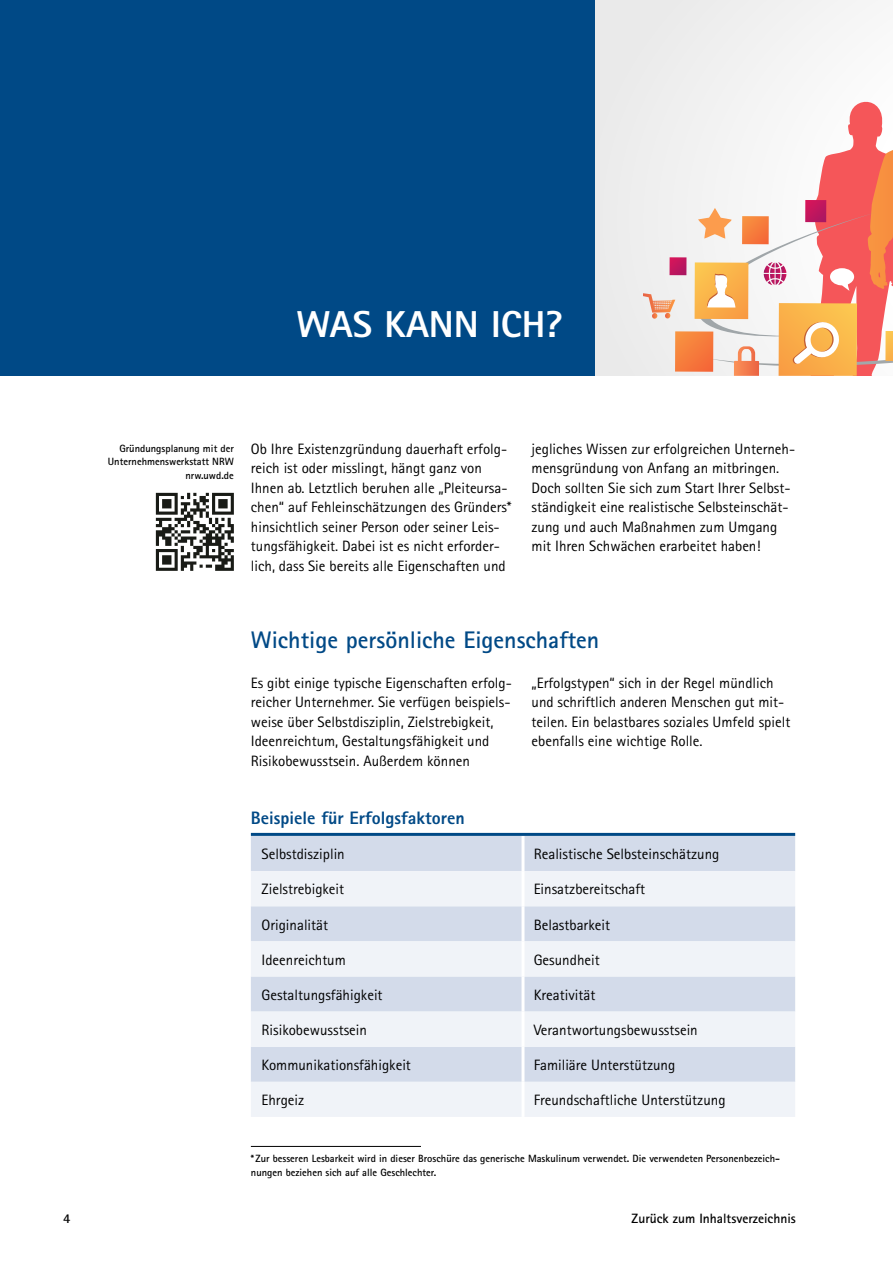
<style>
.page{position:relative;width:893px;height:1263px;background:#fff}
.page>*{position:absolute;margin:0;border:0;box-sizing:border-box;transform-origin:0 0}
.t1{font:800 37.5px "Rotis Sans Serif";color:#fff}
.t2{font:700 24px "Rotis Sans Serif";color:#004986}
.t3{font:800 18px "Rotis Sans Serif";color:#004986}
.t4{font:15px/19.5px "Rotis Sans Serif";color:#000}
.t5{font:700 13.5px "Rotis Sans Serif";color:#000}
.t6{font:700 10.5px/13.5px "Rotis Sans Serif";color:#000;text-align:right}
</style>
<div class="page">
<div style="left:0;top:0;width:595px;height:376px;background:#004986"></div>
<div style="left:595px;top:0;width:298px;height:376px;background:#ededed"></div>
<svg style="left:643px;top:93px;width:250px;height:283px"></svg>
<hr style="left:251px;top:833px;width:544px;height:3px;background:#004986">
<div style="left:251px;top:836px;width:544px;height:35px;background:#d3dbea"></div>
<svg style="left:251px;top:871px;width:544px;height:246px;fill:#f0f3f8"></svg>
<hr style="left:521px;top:836px;width:3px;height:35px;background:#fff">
<hr style="left:521px;top:871px;width:3px;height:35px;background:#fff">
<hr style="left:521px;top:906px;width:3px;height:35px;background:#fff">
<hr style="left:521px;top:941px;width:3px;height:35px;background:#fff">
<hr style="left:521px;top:976px;width:3px;height:35px;background:#fff">
<hr style="left:521px;top:1011px;width:3px;height:36px;background:#fff">
<hr style="left:521px;top:1047px;width:3px;height:35px;background:#fff">
<hr style="left:521px;top:1082px;width:3px;height:35px;background:#fff">
<hr style="left:251px;top:1146px;width:170px;height:1px;background:#000">
<svg style="left:156px;top:493px;width:78px;height:78px"></svg>
<h1 class="t1" style="left:297px;top:300px;width:268px">WAS KANN ICH?</h1>
<p class="t6" style="left:108px;top:441px;width:127px">Gründungsplanung mit der<br>Unternehmenswerkstatt NRW nrw.uwd.de</p>
<p class="t4" style="left:251px;top:439px;width:262px">Ob Ihre Existenzgründung dauerhaft erfolg&shy;reich ist oder misslingt, hängt ganz von Ihnen ab. Letztlich beruhen alle „Pleiteursa&shy;chen“ auf Fehleinschätzungen des Gründers* hinsichtlich seiner Person oder seiner Leis&shy;tungsfähigkeit. Dabei ist es nicht erforder&shy;lich, dass Sie bereits alle Eigenschaften und</p>
<p class="t4" style="left:532px;top:439px;width:265px">jegliches Wissen zur erfolgreichen Unterneh&shy;mensgründung von Anfang an mitbringen.<br>Doch sollten Sie sich zum Start Ihrer Selbst&shy;ständigkeit eine realistische Selbsteinschät&shy;zung und auch Maßnahmen zum Umgang mit Ihren Schwächen erarbeitet haben!</p>
<h2 class="t2" style="left:251px;top:625px;width:350px">Wichtige persönliche Eigenschaften</h2>
<p class="t4" style="left:251px;top:673px;width:263px">Es gibt einige typische Eigenschaften erfolg&shy;reicher Unternehmer. Sie verfügen beispiels&shy;weise über Selbstdisziplin, Zielstrebigkeit, Ideenreichtum, Gestaltungsfähigkeit und Risikobewusstsein. Außerdem können</p>
<p class="t4" style="left:532px;top:673px;width:260px">„Erfolgstypen“ sich in der Regel mündlich und schriftlich anderen Menschen gut mit&shy;teilen. Ein belastbares soziales Umfeld spielt ebenfalls eine wichtige Rolle.</p>
<p class="t3" style="left:251px;top:807px;width:216px">Beispiele für Erfolgsfaktoren</p>
<p class="t4" style="left:261px;top:844px;width:85px">Selbstdisziplin</p>
<p class="t4" style="left:534px;top:844px;width:187px">Realistische Selbsteinschätzung</p>
<p class="t4" style="left:261px;top:879px;width:84px">Zielstrebigkeit</p>
<p class="t4" style="left:534px;top:879px;width:113px">Einsatzbereitschaft</p>
<p class="t4" style="left:261px;top:914px;width:68px">Originalität</p>
<p class="t4" style="left:534px;top:914px;width:78px">Belastbarkeit</p>
<p class="t4" style="left:261px;top:950px;width:86px">Ideenreichtum</p>
<p class="t4" style="left:534px;top:950px;width:68px">Gesundheit</p>
<p class="t4" style="left:261px;top:985px;width:123px">Gestaltungsfähigkeit</p>
<p class="t4" style="left:534px;top:985px;width:63px">Kreativität</p>
<p class="t4" style="left:261px;top:1020px;width:107px">Risikobewusstsein</p>
<p class="t4" style="left:534px;top:1020px;width:166px">Verantwortungsbewusstsein</p>
<p class="t4" style="left:261px;top:1055px;width:151px">Kommunikationsfähigkeit</p>
<p class="t4" style="left:534px;top:1055px;width:143px">Familiäre Unterstützung</p>
<p class="t4" style="left:261px;top:1090px;width:44px">Ehrgeiz</p>
<p class="t4" style="left:534px;top:1090px;width:193px">Freundschaftliche Unterstützung</p>
<p class="t6" style="left:251px;top:1151px;width:531px;text-align:left">*Zur besseren Lesbarkeit wird in dieser Broschüre das generische Maskulinum verwendet. Die verwendeten Personenbezeich&shy;nungen beziehen sich auf alle Geschlechter.</p>
<p class="t5" style="left:63px;top:1210px;width:9px">4</p>
<p class="t5" style="left:632px;top:1210px;width:166px">Zurück zum Inhaltsverzeichnis</p>
</div>
